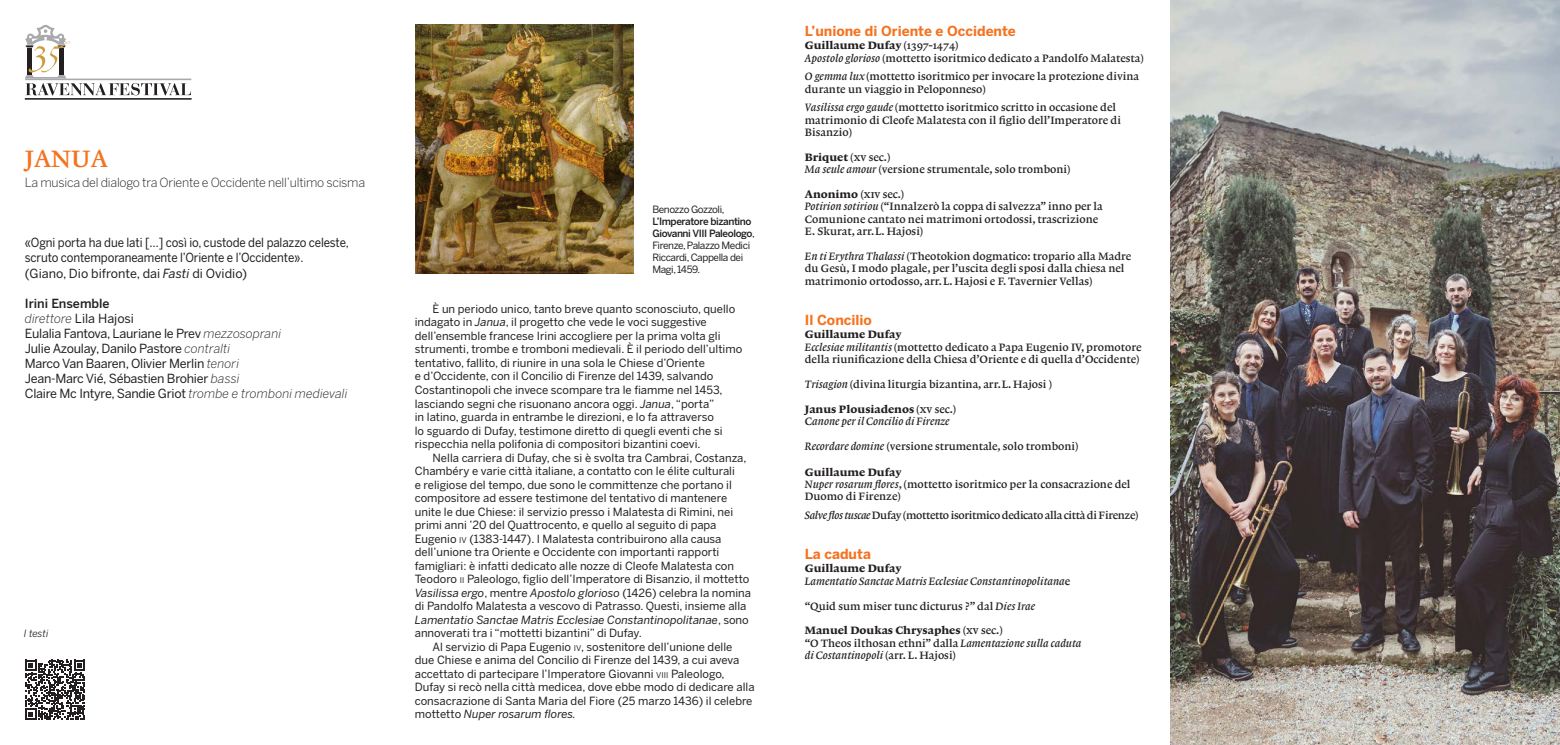
<style>
.page{position:relative;width:1560px;height:745px;background:#fff}
.page>*{position:absolute;margin:0;border:0;box-sizing:border-box;transform-origin:0 0}
.t1{font:25px "Lexicon No 1 Roman B";color:#f47321}
.t2{font:700 13.75px "Benton Sans";color:#f47321}
.t3{font:12.5px/15px "Benton Sans";letter-spacing:-.02em;color:#231f20}
.t4{font:12.5px/15px "Benton Sans";letter-spacing:-.02em;color:#231f20;scale:.92 1}
.t5{font:300 12.5px "Benton Sans";letter-spacing:-.02em;color:#231f20}
.t6{font:11.25px/13.5px "Benton Sans";color:#231f20}
.t7{font:11.25px/12.4px "Lexicon No 1 Roman B";color:#231f20}
.t8{font:italic 11.25px "Benton Sans";color:#231f20}
.t9{font:11.25px "Lexicon No 1 Roman E";color:#231f20}
.t10{font:11.25px "Lexicon No 1 Italic B";color:#231f20}
.t11{font:11.25px "Lexicon No 1 Roman B";letter-spacing:-.03em;color:#231f20}
.t12{font:10px/12px "Benton Sans";letter-spacing:-.04em;color:#231f20}
.t13{font:italic 10px "Benton Sans";letter-spacing:-.01em;color:#231f20}
.s1{font-style:italic}
.s2{font-weight:500}
.s3{font-weight:300;font-style:italic}
.s4{font-size:7.88px}
.s5{font-style:normal}
.s6{font-family:"Lexicon No 1 Roman B"}
.s7{font-family:"Lexicon No 1 Italic B"}
.s8{font-family:"Lexicon No 1 Roman E"}
</style>
<div class="page">
<img style="left:1170px;top:0;width:389px;height:744px">
<svg style="left:25px;top:25px;width:166px;height:75px"></svg>
<svg style="left:25px;top:659px;width:60px;height:60px"></svg>
<img style="left:415px;top:25px;width:218px;height:248px">
<h1 class="t1" style="left:25px;top:145px;width:85px">JANUA</h1>
<p class="t5" style="left:25px;top:175px;width:342px">La musica del dialogo tra Oriente e Occidente nell’ultimo scisma</p>
<p class="t4" style="left:25px;top:235px;width:354px">«Ogni porta ha due lati […] così io, custode del palazzo celeste, scruto contemporaneamente l’Oriente e l’Occidente».<br>(Giano, Dio bifronte, dai <span class="s1">Fasti</span> di Ovidio)</p>
<p class="t3" style="left:25px;top:295px;width:324px"><span class="s2">Irini Ensemble<br></span><span class="s3">direttore</span> Lila Hajosi<br>Eulalia Fantova, Lauriane le Prev <span class="s3">mezzosoprani<br></span>Julie Azoulay, Danilo Pastore <span class="s3">contralti<br></span>Marco Van Baaren, Olivier Merlin <span class="s3">tenori<br></span>Jean-Marc Vié, Sébastien Brohier <span class="s3">bassi<br></span>Claire Mc Intyre, Sandie Griot <span class="s3">trombe e tromboni medievali</span></p>
<p class="t13" style="left:24px;top:626px;width:26px">I testi</p>
<p class="t12" style="left:652px;top:203px;width:74px">Benozzo Gozzoli,</p>
<p class="t12" style="left:652px;top:215px;width:104px"><span class="s2">L’Imperatore bizantino<br>Giovanni VIII Paleologo</span>,<br>Firenze, Palazzo Medici<br>Riccardi, Cappella dei<br>Magi, 1459.</p>
<p class="t6" style="left:415px;top:302px;width:329px;text-indent:18px">È un periodo unico, tanto breve quanto sconosciuto, quello indagato in <span class="s1">Janua</span>, il progetto che vede le voci suggestive dell’ensemble francese Irini accogliere per la prima volta gli strumenti, trombe e tromboni medievali. È il periodo dell’ultimo tentativo, fallito, di riunire in una sola le Chiese d’Oriente<br>e d’Occidente, con il Concilio di Firenze del 1439, salvando Costantinopoli che invece scompare tra le fiamme nel 1453, lasciando segni che risuonano ancora oggi. <span class="s1">Janua</span>, “porta”<br>in latino, guarda in entrambe le direzioni, e lo fa attraverso<br>lo sguardo di Dufay, testimone diretto di quegli eventi che si rispecchia nella polifonia di compositori bizantini coevi.</p>
<p class="t6" style="left:432px;top:450px;width:315px">Nella carriera di Dufay, che si è svolta tra Cambrai, Costanza,</p>
<p class="t6" style="left:415px;top:464px;width:321px">Chambéry e varie città italiane, a contatto con le élite culturali</p>
<p class="t6" style="left:415px;top:477px;width:318px">e religiose del tempo, due sono le committenze che portano il</p>
<p class="t6" style="left:415px;top:491px;width:314px">compositore ad essere testimone del tentativo di mantenere</p>
<p class="t6" style="left:415px;top:504px;width:320px">unite le due Chiese: il servizio presso i Malatesta di Rimini, nei</p>
<p class="t6" style="left:415px;top:518px;width:303px">primi anni ’20 del Quattrocento, e quello al seguito di papa</p>
<p class="t6" style="left:415px;top:531px;width:308px">Eugenio <span class="s4">IV</span> (1383-1447). I Malatesta contribuirono alla causa</p>
<p class="t6" style="left:415px;top:545px;width:306px">dell’unione tra Oriente e Occidente con importanti rapporti</p>
<p class="t6" style="left:415px;top:558px;width:321px">famigliari: è infatti dedicato alle nozze di Cleofe Malatesta con</p>
<p class="t6" style="left:415px;top:572px;width:336px">Teodoro <span class="s4">II</span> Paleologo, figlio dell’Imperatore di Bisanzio, il mottetto</p>
<p class="t8" style="left:415px;top:585px;width:338px">Vasilissa ergo<span class="s5">, mentre</span> Apostolo glorioso <span class="s5">(1426) celebra la nomina</span></p>
<p class="t6" style="left:415px;top:599px;width:333px">di Pandolfo Malatesta a vescovo di Patrasso. Questi, insieme alla</p>
<p class="t8" style="left:415px;top:612px;width:335px">Lamentatio Sanctae Matris Ecclesiae Constantinopolitanae<span class="s5">, sono</span></p>
<p class="t6" style="left:415px;top:626px;width:229px">annoverati tra i “mottetti bizantini” di Dufay.</p>
<p class="t6" style="left:432px;top:639px;width:301px">Al servizio di Papa Eugenio <span class="s4">IV</span>, sostenitore dell’unione delle</p>
<p class="t6" style="left:415px;top:653px;width:326px">due Chiese e anima del Concilio di Firenze del 1439, a cui aveva</p>
<p class="t6" style="left:415px;top:666px;width:311px">accettato di partecipare l’Imperatore Giovanni <span class="s4">VIII</span> Paleologo,</p>
<p class="t6" style="left:415px;top:680px;width:341px">Dufay si recò nella città medicea, dove ebbe modo di dedicare alla</p>
<p class="t6" style="left:415px;top:693px;width:339px">consacrazione di Santa Maria del Fiore (25 marzo 1436) il celebre</p>
<p class="t8" style="left:415px;top:707px;width:163px"><span class="s5">mottetto</span> Nuper rosarum flores.</p>
<p class="t2" style="left:804px;top:22px;width:212px">L’unione di Oriente e Occidente</p>
<p class="t9" style="left:804px;top:39px;width:155px">Guillaume Dufay <span class="s6">(1397-1474)</span></p>
<p class="t7" style="left:804px;top:48px;width:340px;line-height:18.6px"><span class="s7">Apostolo glorioso</span> (mottetto isoritmico dedicato a Pandolfo Malatesta)<br><span class="s7">O gemma lux</span> (mottetto isoritmico per invocare la protezione divina</p>
<p class="t7" style="left:804px;top:79px;width:313px;line-height:18.6px">durante un viaggio in Peloponneso)<br><span class="s7">Vasilissa ergo gaude</span> (mottetto isoritmico scritto in occasione del</p>
<p class="t7" style="left:804px;top:114px;width:318px">matrimonio di Cleofe Malatesta con il figlio dell’Imperatore di<br>Bisanzio)</p>
<p class="t7" style="left:804px;top:151px;width:267px"><span class="s8">Briquet</span> (xv sec.)<br><span class="s7">Ma seule amour</span> (versione strumentale, solo tromboni)</p>
<p class="t7" style="left:804px;top:188px;width:299px"><span class="s8">Anonimo</span> (xiv sec.)<br><span class="s7">Potirion sotiriou</span> (“Innalzerò la coppa di salvezza” inno per la Comunione cantato nei matrimoni ortodossi, trascrizione E. Skurat, arr.L. Hajosi)</p>
<p class="t7" style="left:804px;top:250px;width:328px"><span class="s7">En ti Erythra Thalassi</span> (Theotokion dogmatico: tropario alla Madre du Gesù, I modo plagale, per l’uscita degli sposi dalla chiesa nel matrimonio ortodosso, arr.L. Hajosi e F. Tavernier Vellas)</p>
<p class="t2" style="left:804px;top:311px;width:69px">Il Concilio</p>
<p class="t9" style="left:804px;top:328px;width:98px">Guillaume Dufay</p>
<p class="t7" style="left:804px;top:340px;width:338px"><span class="s7">Ecclesiae militantis</span> (mottetto dedicato a Papa Eugenio IV, promotore della riunificazione della Chiesa d’Oriente e di quella d’Occidente)</p>
<p class="t7" style="left:804px;top:377px;width:249px"><span class="s7">Trisagion</span> (divina liturgia bizantina, arr.L. Hajosi )</p>
<p class="t9" style="left:804px;top:402px;width:153px">Janus Plousiadenos <span class="s6">(xv sec.)</span></p>
<p class="t10" style="left:804px;top:414px;width:146px"><span class="s6">C</span>anone per il Concilio di Firenze</p>
<p class="t7" style="left:804px;top:439px;width:275px"><span class="s7">Recordare domine</span> (versione strumentale, solo tromboni)</p>
<p class="t9" style="left:804px;top:465px;width:98px">Guillaume Dufay</p>
<p class="t7" style="left:804px;top:477px;width:327px"><span class="s7">Nuper rosarum flores</span>, (mottetto isoritmico per la consacrazione del<br>Duomo di Firenze)</p>
<p class="t11" style="left:804px;top:508px;width:335px"><span class="s7">Salve flos tuscae</span>Dufay (mottetto isoritmico dedicato alla città di Firenze)</p>
<p class="t2" style="left:804px;top:545px;width:68px">La caduta</p>
<p class="t9" style="left:804px;top:562px;width:98px">Guillaume Dufay</p>
<p class="t10" style="left:804px;top:574px;width:267px">Lamentatio Sanctae Matris Ecclesiae Constantinopolitana<span class="s6">e</span></p>
<p class="t7" style="left:804px;top:599px;width:232px">“Quid sum miser tunc dicturus ?” dal <span class="s7">Dies Irae</span></p>
<p class="t9" style="left:804px;top:624px;width:199px">Manuel Doukas Chrysaphes <span class="s6">(xv sec.)</span></p>
<p class="t7" style="left:804px;top:636px;width:278px">“O Theos ilthosan ethni” dalla <span class="s7">Lamentazione sulla caduta</span></p>
<p class="t10" style="left:804px;top:648px;width:152px">di Costantinopoli <span class="s6">(arr. L. Hajosi)</span></p>
</div>
